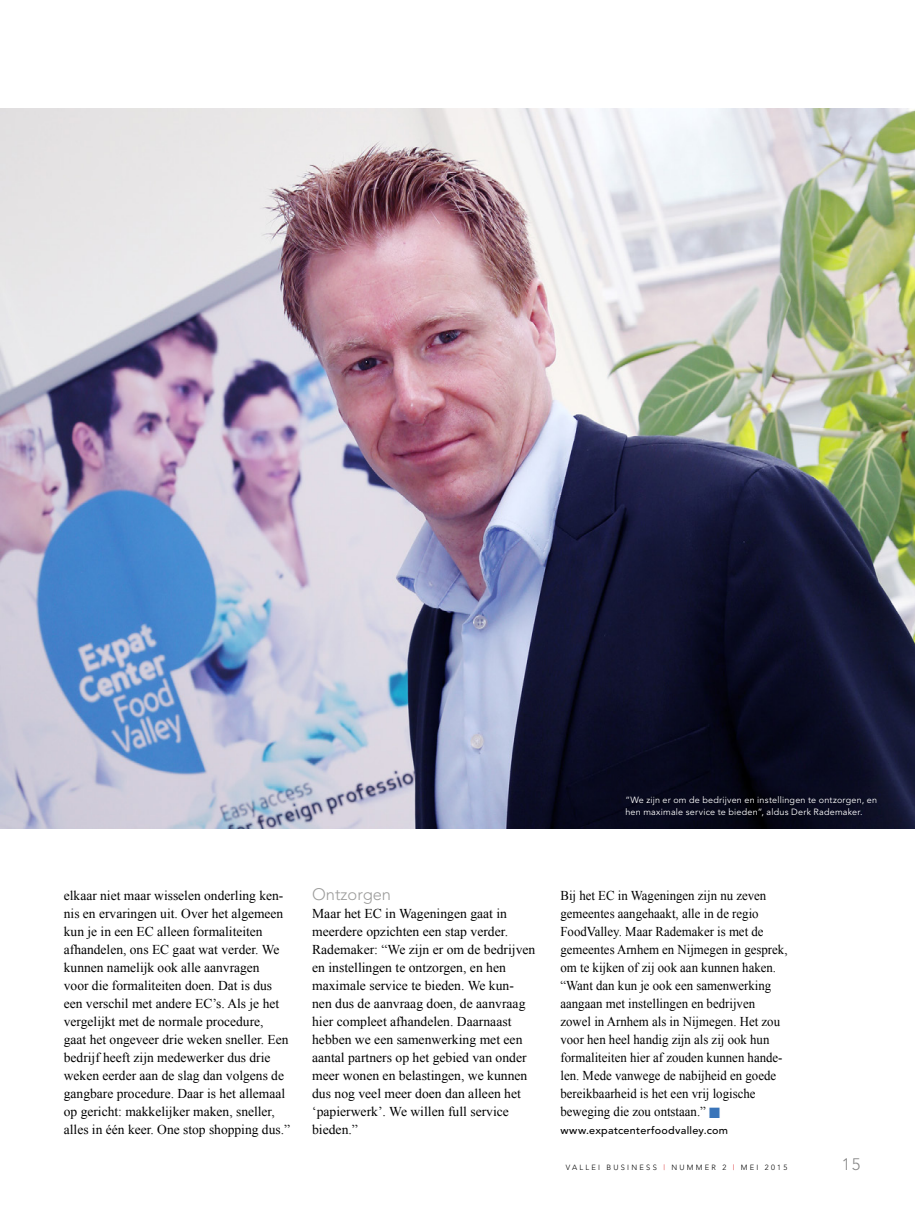
<style>
.page{position:relative;width:915px;height:1212px;background:#fff}
.page>*{position:absolute;margin:0;border:0;box-sizing:border-box;transform-origin:0 0}
.t1{font:300 16.5px "Avenir";color:#9d9d9c}
.t2{font:300 16.5px "Avenir";color:#878787}
.t3{font:13.5px/18px "Times New Roman";color:#000}
.t4{font:13.5px/18px "Times New Roman";color:#000;scale:.95 1}
.t5{font:500 10.5px "Avenir";letter-spacing:.025em;color:#000}
.t6{font:9px/12px "Avenir";letter-spacing:.025em;color:#fff}
.t7{font:300 7.5px "Avenir";letter-spacing:.3em;color:#000}
.s1{color:#3974b9}
.s2{color:#d40f14}
</style>
<div class="page">
<img style="left:0;top:108px;width:914px;height:720px">
<p class="t6" style="left:625px;top:794px;width:253px">“We zijn er om de bedrijven en instellingen te ontzorgen, en hen maximale service te bieden”, aldus Derk Rademaker.</p>
<p class="t3" style="left:64px;top:886px;width:228px">elkaar niet maar wisselen onderling ken&shy;nis en ervaringen uit. Over het algemeen kun je in een EC alleen formaliteiten afhandelen, ons EC gaat wat verder. We kunnen namelijk ook alle aanvragen<br>voor die formaliteiten doen. Dat is dus een verschil met andere EC’s. Als je het vergelijkt met de normale procedure,<br>gaat het ongeveer drie weken sneller. Een bedrijf heeft zijn medewerker dus drie weken eerder aan de slag dan volgens de gangbare procedure. Daar is het allemaal op gericht: makkelijker maken, sneller, alles in één keer. One stop shopping dus.”</p>
<p class="t1" style="left:312px;top:885px;width:80px">Ontzorgen</p>
<p class="t3" style="left:312px;top:904px;width:225px">Maar het EC in Wageningen gaat in meerdere opzichten een stap verder.<br>Rademaker: “We zijn er om de bedrijven en instellingen te ontzorgen, en hen maximale service te bieden. We kun&shy;nen dus de aanvraag doen, de aanvraag hier compleet afhandelen. Daarnaast hebben we een samenwerking met een aantal partners op het gebied van onder meer wonen en belastingen, we kunnen dus nog veel meer doen dan alleen het ‘papierwerk’. We willen full service bieden.”</p>
<p class="t4" style="left:560px;top:886px;width:240px">Bij het EC in Wageningen zijn nu zeven gemeentes aangehaakt, alle in de regio FoodValley. Maar Rademaker is met de gemeentes Arnhem en Nijmegen in gesprek, om te kijken of zij ook aan kunnen haken. “Want dan kun je ook een samenwerking aangaan met instellingen en bedrijven zowel in Arnhem als in Nijmegen. Het zou voor hen heel handig zijn als zij ook hun formaliteiten hier af zouden kunnen hande&shy;len. Mede vanwege de nabijheid en goede bereikbaarheid is het een vrij logische beweging die zou ontstaan.” <span class="s1">■</span></p>
<p class="t5" style="left:560px;top:1124px;width:169px">www.expatcenterfoodvalley.com</p>
<p class="t7" style="left:565px;top:1163px;width:223px">VALLEI BUSINESS <span class="s2">|</span> NUMMER 2 <span class="s2">|</span> MEI 2015</p>
<p class="t2" style="left:841px;top:1155px;width:20px">15</p>
</div>
